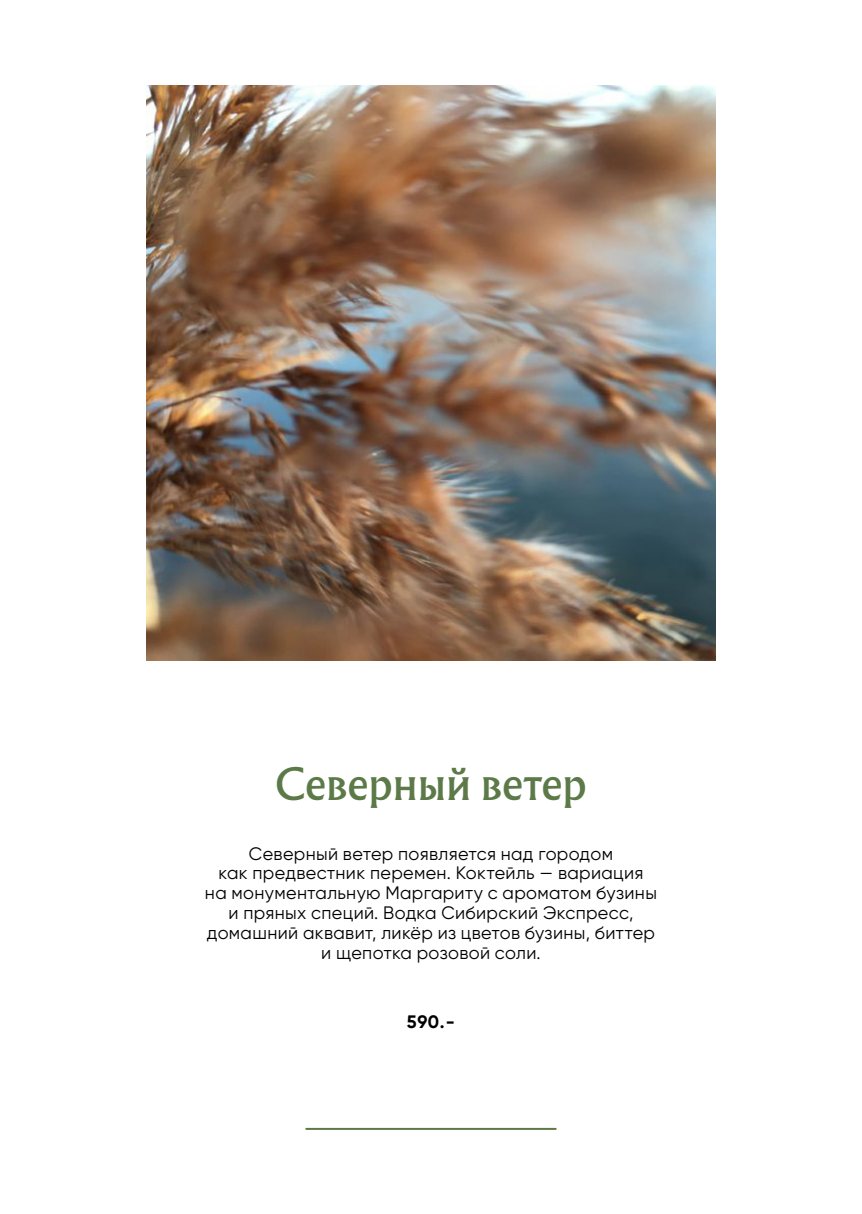
<style>
.page{position:relative;width:862px;height:1214px;background:#fff}
.page>*{position:absolute;margin:0;border:0;box-sizing:border-box;transform-origin:0 0}
.t1{font:40px "Albertus Nova";letter-spacing:.005em;color:#5c7a48}
.t2{font:18px/19.8px "Gilroy";letter-spacing:.02em;color:#000;text-align:center}
.t3{font:700 18px "Gilroy";color:#000}
</style>
<div class="page">
<img style="left:146px;top:85px;width:570px;height:576px">
<hr style="left:305px;top:1127px;width:251px;height:2px;background:#5c7a48">
<h1 class="t1" style="left:275px;top:756px;width:313px">Северный ветер</h1>
<p class="t2" style="left:205px;top:843px;width:453px">Северный ветер появляется над городом<br>как предвестник перемен. Коктейль — вариация<br>на монументальную Маргариту с ароматом бузины и пряных специй. Водка Сибирский Экспресс, домашний аквавит, ликёр из цветов бузины, биттер и щепотка розовой соли.</p>
<p class="t3" style="left:407px;top:1010px;width:50px">590.-</p>
</div>
